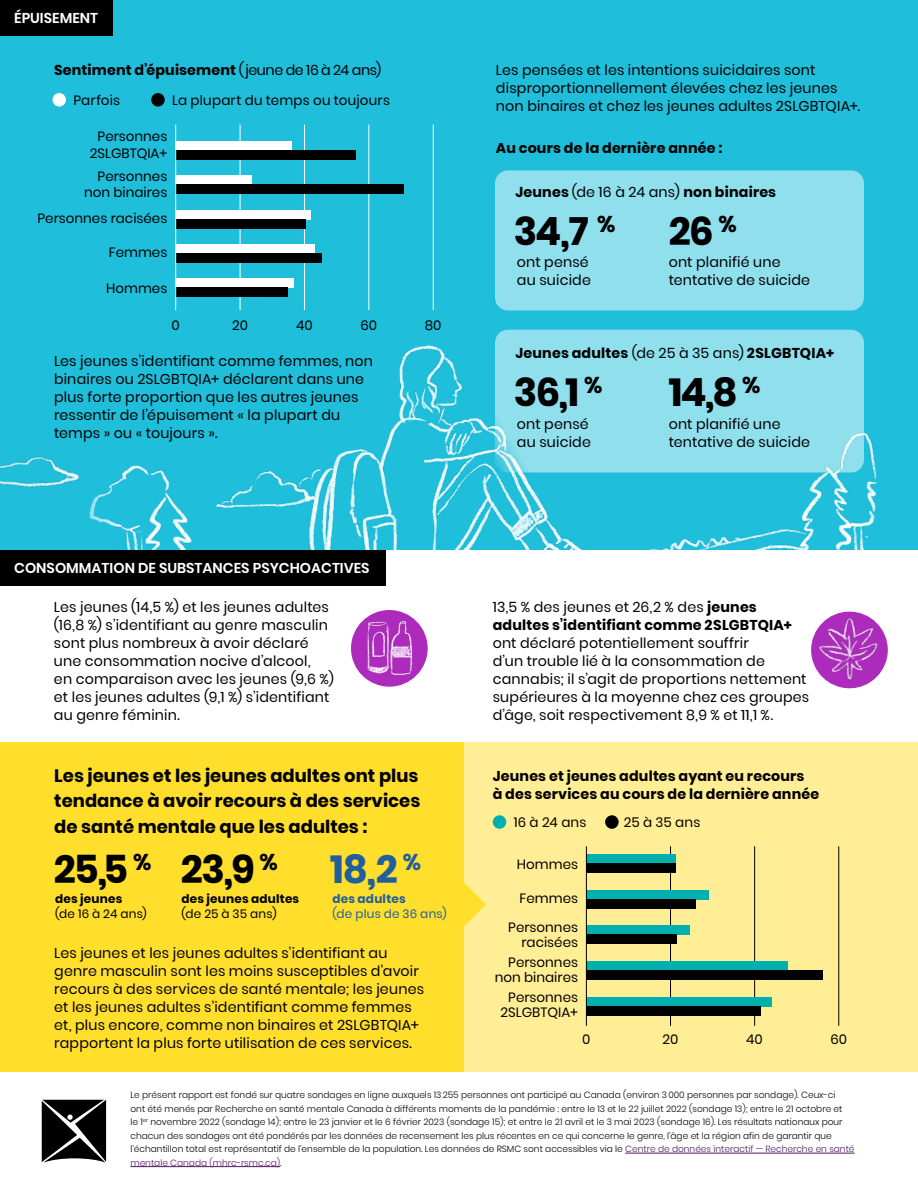
<style>
.page{position:relative;width:918px;height:1188px;background:#fff}
.page>*{position:absolute;margin:0;border:0;box-sizing:border-box;transform-origin:0 0}
.t1{font:700 39px "Poppins";letter-spacing:-.045em;color:#000}
.t2{font:700 39px "Poppins";color:#215e9e}
.t3{font:700 18px/25.5px "Poppins";color:#000;text-align:justify}
.t4{font:14.25px/18px "Poppins";letter-spacing:.01em;color:#000}
.t5{font:700 14.25px/18px "Poppins";letter-spacing:.01em;color:#000}
.t6{font:600 14.25px "Poppins";color:#fff}
.t7{font:13.5px/16.5px "Poppins";color:#000;text-align:right}
.t8{font:700 12px "Poppins";letter-spacing:.015em;color:#000}
.t9{font:12px "Poppins";letter-spacing:.02em;color:#000}
.t10{font:12px "Poppins";letter-spacing:.02em;color:#215e9e}
.t11{font:700 12px "Poppins";letter-spacing:.02em;color:#215e9e}
.t12{font:300 9px/13.5px "Poppins";color:#000}
.s1{font-weight:400}
.s2{color:#4f1662}
</style>
<div class="page">
<div style="left:0;top:0;width:918px;height:581px;background:#1fbedb"></div>
<div style="left:495px;top:170px;width:369px;height:140px;background:#8fdfed;border-radius:13px"></div>
<div style="left:495px;top:330px;width:369px;height:142px;background:#8fdfed;border-radius:13px"></div>
<img style="left:338px;top:338px;width:278px;height:212px">
<div style="left:0;top:550px;width:918px;height:638px;background:#fff"></div>
<div style="left:459px;top:742px;width:459px;height:330px;background:#ffee95"></div>
<hr style="left:625px;top:1153px;width:230px;height:1px;background:#4f1662">
<hr style="left:130px;top:1166px;width:150px;height:1px;background:#4f1662">
<div style="left:0;top:0;width:112px;height:36px;background:#000"></div>
<svg style="left:42px;top:1100px;width:64px;height:62px;background:#2b2b2b"></svg>
<hr style="left:240px;top:125px;width:1px;height:185px;background:#fff">
<hr style="left:304px;top:125px;width:1px;height:185px;background:#fff">
<hr style="left:368px;top:125px;width:1px;height:185px;background:#fff">
<hr style="left:433px;top:125px;width:1px;height:185px;background:#fff">
<div style="left:176px;top:141px;width:116px;height:10px;background:#fff"></div>
<div style="left:176px;top:151px;width:180px;height:9px;background:#000"></div>
<div style="left:176px;top:176px;width:76px;height:9px;background:#fff"></div>
<div style="left:176px;top:185px;width:228px;height:9px;background:#000"></div>
<div style="left:176px;top:210px;width:134px;height:9px;background:#fff"></div>
<div style="left:176px;top:219px;width:129px;height:9px;background:#000"></div>
<div style="left:176px;top:244px;width:139px;height:9px;background:#fff"></div>
<div style="left:176px;top:253px;width:145px;height:9px;background:#000"></div>
<div style="left:176px;top:278px;width:118px;height:10px;background:#fff"></div>
<div style="left:176px;top:288px;width:112px;height:9px;background:#000"></div>
<div style="left:351px;top:610px;width:77px;height:77px;background:#ac2bbc;border-radius:50%"></div>
<img style="left:358px;top:610px;width:61px;height:71px">
<div style="left:811px;top:612px;width:77px;height:76px;background:#ac2bbc;border-radius:50%"></div>
<img style="left:814px;top:611px;width:74px;height:72px">
<img style="left:89px;top:456px;width:289px;height:94px">
<img style="left:209px;top:466px;width:113px;height:67px">
<img style="left:644px;top:432px;width:233px;height:118px">
<img style="left:0;top:456px;width:94px;height:44px">
<div style="left:52px;top:93px;width:14px;height:14px;background:#fff;border-radius:50%"></div>
<div style="left:151px;top:93px;width:14px;height:14px;background:#000;border-radius:50%"></div>
<div style="left:0;top:742px;width:463px;height:330px;background:#ffde2c"></div>
<svg style="left:463px;top:880px;width:23px;height:49px"></svg>
<div style="left:493px;top:815px;width:13px;height:14px;background:#00b0ae;border-radius:50%"></div>
<div style="left:605px;top:815px;width:14px;height:14px;background:#000;border-radius:50%"></div>
<hr style="left:670px;top:846px;width:1px;height:180px;background:#000">
<hr style="left:754px;top:846px;width:1px;height:180px;background:#000">
<hr style="left:838px;top:846px;width:1px;height:180px;background:#000">
<div style="left:586px;top:854px;width:90px;height:10px;background:#00b0ae"></div>
<div style="left:586px;top:864px;width:90px;height:9px;background:#000"></div>
<div style="left:586px;top:890px;width:123px;height:9px;background:#00b0ae"></div>
<div style="left:586px;top:899px;width:110px;height:9px;background:#000"></div>
<div style="left:586px;top:926px;width:104px;height:9px;background:#00b0ae"></div>
<div style="left:586px;top:935px;width:91px;height:9px;background:#000"></div>
<div style="left:586px;top:961px;width:202px;height:9px;background:#00b0ae"></div>
<div style="left:586px;top:970px;width:237px;height:10px;background:#000"></div>
<div style="left:586px;top:997px;width:186px;height:9px;background:#00b0ae"></div>
<div style="left:586px;top:1006px;width:175px;height:9px;background:#000"></div>
<div style="left:0;top:550px;width:386px;height:36px;background:#000"></div>
<hr style="left:586px;top:846px;width:1px;height:180px;background:#000">
<hr style="left:175px;top:125px;width:1px;height:185px;background:#fff">
<p class="t6" style="left:14px;top:10px;width:85px">ÉPUISEMENT</p>
<p class="t5" style="left:54px;top:61px;width:329px">Sentiment d’épuisement <span class="s1">(jeune de 16 à 24 ans)</span></p>
<p class="t7" style="left:74px;top:92px;width:48px">Parfois</p>
<p class="t7" style="left:172px;top:92px;width:219px">La plupart du temps ou toujours</p>
<p class="t7" style="left:90px;top:128px;width:79px;text-align:center">Personnes<br>2SLGBTQIA+</p>
<p class="t7" style="left:84px;top:168px;width:85px">Personnes non binaires</p>
<p class="t7" style="left:38px;top:210px;width:131px">Personnes racisées</p>
<p class="t7" style="left:109px;top:244px;width:60px">Femmes</p>
<p class="t7" style="left:106px;top:280px;width:63px">Hommes</p>
<p class="t7" style="left:172px;top:317px;width:10px">0</p>
<p class="t7" style="left:232px;top:317px;width:17px">20</p>
<p class="t7" style="left:296px;top:317px;width:18px">40</p>
<p class="t7" style="left:361px;top:317px;width:18px">60</p>
<p class="t7" style="left:425px;top:317px;width:18px">80</p>
<p class="t4" style="left:54px;top:352px;width:321px">Les jeunes s’identifiant comme femmes, non binaires ou 2SLGBTQIA+ déclarent dans une plus forte proportion que les autres jeunes ressentir de l’épuisement « la plupart du temps » ou « toujours ».</p>
<p class="t6" style="left:14px;top:560px;width:357px">CONSOMMATION DE SUBSTANCES PSYCHOACTIVES</p>
<p class="t4" style="left:54px;top:598px;width:281px">Les jeunes (14,5 %) et les jeunes adultes (16,8 %) s’identifiant au genre masculin sont plus nombreux à avoir déclaré une consommation nocive d’alcool,<br>en comparaison avec les jeunes (9,6 %) et les jeunes adultes (9,1 %) s’identifiant au genre féminin.</p>
<p class="t3" style="left:54px;top:763px;width:368px">Les jeunes et les jeunes adultes ont plus tendance à avoir recours à des services de santé mentale que les adultes :</p>
<h1 class="t1" style="left:54px;top:847px;width:226px">25,5 <sup>%</sup> 23,9 <sup>%</sup></h1>
<h1 class="t2" style="left:330px;top:847px;width:92px">18,2 <sup>%</sup></h1>
<p class="t8" style="left:55px;top:892px;width:69px">des jeunes</p>
<p class="t9" style="left:55px;top:907px;width:93px">(de 16 à 24 ans)</p>
<p class="t8" style="left:182px;top:892px;width:119px">des jeunes adultes</p>
<p class="t9" style="left:182px;top:907px;width:97px">(de 25 à 35 ans)</p>
<p class="t11" style="left:333px;top:892px;width:75px">des adultes</p>
<p class="t10" style="left:333px;top:907px;width:116px">(de plus de 36 ans)</p>
<p class="t4" style="left:54px;top:944px;width:371px">Les jeunes et les jeunes adultes s’identifiant au genre masculin sont les moins susceptibles d’avoir recours à des services de santé mentale; les jeunes et les jeunes adultes s’identifiant comme femmes et, plus encore, comme non binaires et 2SLGBTQIA+ rapportent la plus forte utilisation de ces services.</p>
<p class="t4" style="left:496px;top:61px;width:366px">Les pensées et les intentions suicidaires sont disproportionnellement élevées chez les jeunes non binaires et chez les jeunes adultes 2SLGBTQIA+.</p>
<p class="t5" style="left:496px;top:139px;width:228px">Au cours de la dernière année :</p>
<p class="t5" style="left:515px;top:183px;width:262px">Jeunes <span class="s1">(de 16 à 24 ans)</span> non binaires</p>
<h1 class="t1" style="left:514px;top:209px;width:103px">34,7 <sup>%</sup></h1>
<p class="t4" style="left:517px;top:253px;width:75px">ont pensé au suicide</p>
<h1 class="t1" style="left:669px;top:209px;width:70px">26 <sup>%</sup></h1>
<p class="t4" style="left:669px;top:253px;width:143px">ont planifié une tentative de suicide</p>
<p class="t5" style="left:515px;top:344px;width:320px">Jeunes adultes <span class="s1">(de 25 à 35 ans)</span> 2SLGBTQIA+</p>
<h1 class="t1" style="left:514px;top:370px;width:90px">36,1 <sup>%</sup></h1>
<p class="t4" style="left:517px;top:415px;width:75px">ont pensé au suicide</p>
<h1 class="t1" style="left:669px;top:370px;width:93px">14,8 <sup>%</sup></h1>
<p class="t4" style="left:669px;top:415px;width:143px">ont planifié une tentative de suicide</p>
<p class="t5" style="left:493px;top:598px;width:300px"><span class="s1">13,5 % des jeunes et 26,2 % des</span> jeunes adultes s’identifiant comme 2SLGBTQIA+</p>
<p class="t4" style="left:493px;top:634px;width:318px">ont déclaré potentiellement souffrir<br>d’un trouble lié à la consommation de cannabis; il s’agit de proportions nettement supérieures à la moyenne chez ces groupes d’âge, soit respectivement 8,9 % et 11,1 %.</p>
<p class="t5" style="left:493px;top:767px;width:328px">Jeunes et jeunes adultes ayant eu recours<br>à des services au cours de la dernière année</p>
<p class="t7" style="left:514px;top:814px;width:74px">16 à 24 ans</p>
<p class="t7" style="left:624px;top:814px;width:78px">25 à 35 ans</p>
<p class="t7" style="left:517px;top:856px;width:63px">Hommes</p>
<p class="t7" style="left:508px;top:883px;width:71px;line-height:29px">Femmes<br>Personnes</p>
<p class="t7" style="left:508px;top:932px;width:71px;line-height:20px">racisées<br>Personnes</p>
<p class="t7" style="left:495px;top:966px;width:85px;line-height:20.9px">non binaires<br>Personnes</p>
<p class="t7" style="left:501px;top:1004px;width:79px">2SLGBTQIA+</p>
<p class="t7" style="left:582px;top:1031px;width:10px">0</p>
<p class="t7" style="left:663px;top:1031px;width:17px">20</p>
<p class="t7" style="left:746px;top:1031px;width:18px">40</p>
<p class="t7" style="left:830px;top:1031px;width:18px">60</p>
<p class="t12" style="left:130px;top:1089px;width:726px">Le présent rapport est fondé sur quatre sondages en ligne auxquels 13255 personnes ont participé au Canada (environ 3000 personnes par sondage). Ceux-ci<br>ont été menés par Recherche en santé mentale Canada à différents moments de la pandémie : entre le 13 et le 22 juillet 2022 (sondage 13); entre le 21 octobre et<br>le 1<sup>er</sup> novembre 2022 (sondage 14); entre le 23 janvier et le 6 février 2023 (sondage 15); et entre le 21 avril et le 3 mai 2023 (sondage 16). Les résultats nationaux pour chacun des sondages ont été pondérés par les données de recensement les plus récentes en ce qui concerne le genre, l’âge et la région afin de garantir que l’échantillon total est représentatif de l’ensemble de la population. Les données de RSMC sont accessibles via le <span class="s2">Centre de données interactif — Recherche en santé mentale Canada (mhrc-rsmc.ca)</span>.</p>
</div>
